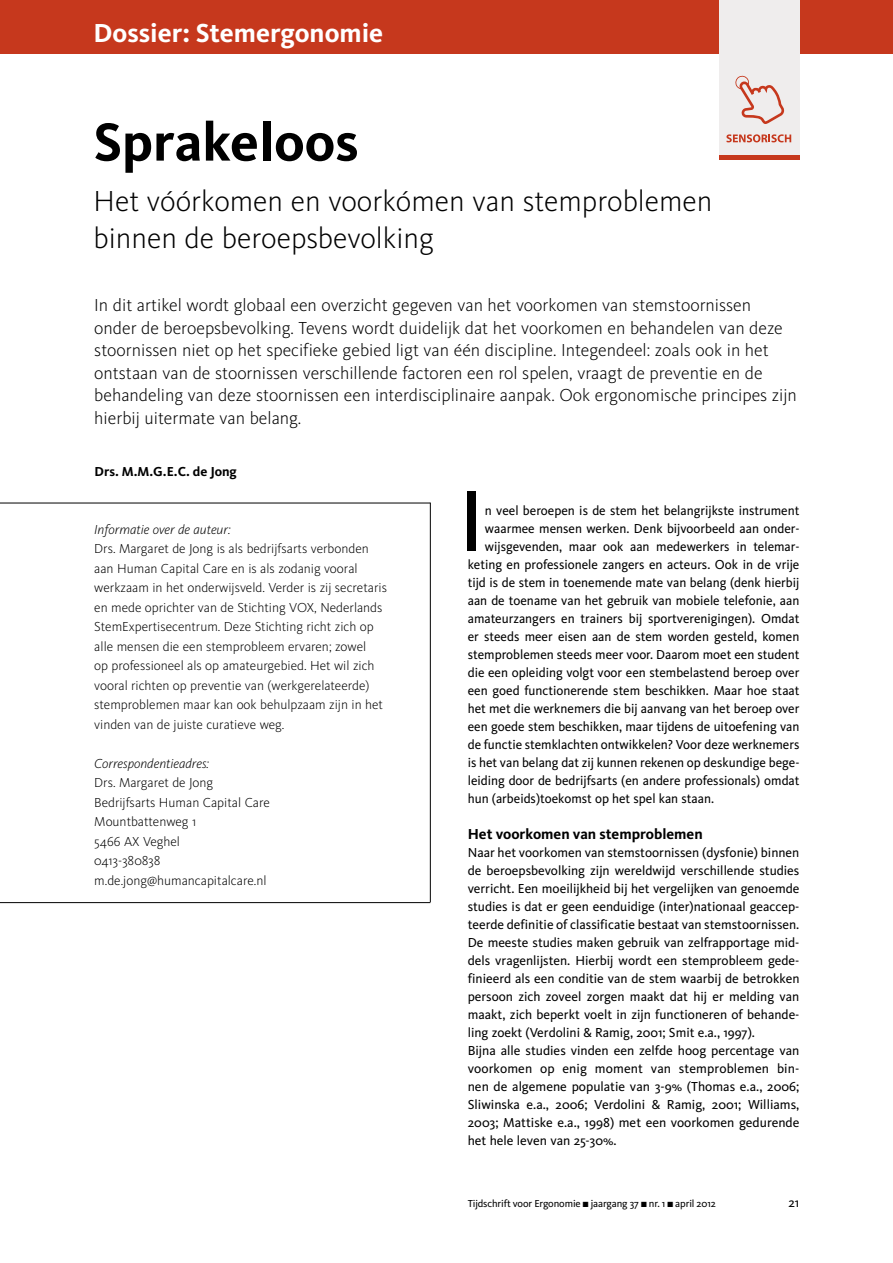
<style>
.page{position:relative;width:893px;height:1263px;background:#fff}
.page>*{position:absolute;margin:0;border:0;box-sizing:border-box;transform-origin:0 0}
.t1{font:90px "Kievit OT";color:#000}
.t2{font:700 55.5px "Kievit OT";color:#000}
.t3{font:300 30px/37.5px "Kievit OT";color:#000}
.t4{font:700 27px "Kievit OT";color:#fff}
.t5{font:300 18px/22.5px "Kievit OT";color:#000}
.t6{font:700 15px "Kievit OT";color:#000}
.t7{font:13.5px/18px "Kievit OT";color:#000}
.t8{font:300 13.5px/19.5px "Kievit OT";color:#000}
.t9{font:700 13.5px "Kievit OT";color:#000}
.t10{font:10.5px "Kievit OT";letter-spacing:-.01em;color:#000}
.s1{font-style:italic}
</style>
<div class="page">
<div style="left:0;top:0;width:893px;height:54px;background:#c6381d"></div>
<div style="left:719px;top:0;width:80px;height:160px;background:#efeded"></div>
<svg style="left:735px;top:75px;width:50px;height:49px"></svg>
<svg style="left:726px;top:134px;width:65px;height:8px"></svg>
<div style="left:719px;top:155px;width:80px;height:5px;background:#c6381d"></div>
<hr style="left:0;top:503px;width:430px;height:1px;background:#000">
<hr style="left:0;top:902px;width:430px;height:1px;background:#000">
<hr style="left:430px;top:503px;width:1px;height:399px;background:#000">
<p class="t4" style="left:94px;top:16px;width:291px">Dossier: Stemergonomie</p>
<p class="t2" style="left:94px;top:109px;width:266px">Sprakeloos</p>
<p class="t3" style="left:94px;top:182px;width:620px">Het vóórkomen en voorkómen van stemproblemen binnen de beroepsbevolking</p>
<p class="t5" style="left:94px;top:294px;width:704px">In dit artikel wordt globaal een overzicht gegeven van het voorkomen van stemstoornissen onder de beroepsbevolking. Tevens wordt duidelijk dat het voorkomen en behandelen van deze stoornissen niet op het specifieke gebied ligt van één discipline. Integendeel: zoals ook in het ontstaan van de stoornissen verschillende factoren een rol spelen, vraagt de preventie en de behandeling van deze stoornissen een interdisciplinaire aanpak. Ook ergonomische principes zijn hierbij uitermate van belang.</p>
<p class="t9" style="left:95px;top:463px;width:144px">Drs. M.M.G.E.C. de Jong</p>
<p class="t8" style="left:94px;top:519px;width:294px"><span class="s1">Informatie over de auteur:<br></span>Drs. Margaret de Jong is als bedrijfsarts verbonden aan Human Capital Care en is als zodanig vooral werkzaam in het onderwijsveld. Verder is zij secretaris en mede oprichter van de Stichting VOX, Nederlands StemExpertisecentrum. Deze Stichting richt zich op alle mensen die een stemprobleem ervaren; zowel<br>op professioneel als op amateurgebied. Het wil zich vooral richten op preventie van (werkgerelateerde) stemproblemen maar kan ook behulpzaam zijn in het vinden van de juiste curatieve weg.</p>
<p class="t8" style="left:94px;top:753px;width:177px"><span class="s1">Correspondentieadres:<br></span>Drs. Margaret de Jong<br>Bedrijfsarts Human Capital Care<br>Mountbattenweg 1<br>5466 AX Veghel<br>0413-380838 m.de.jong@humancapitalcare.nl</p>
<p class="t1" style="left:459px;top:466px;width:28px">I</p>
<p class="t7" style="left:485px;top:501px;width:316px">n veel beroepen is de stem het belangrijkste instrument</p>
<p class="t7" style="left:485px;top:519px;width:316px">waarmee mensen werken. Denk bijvoorbeeld aan onder-</p>
<p class="t7" style="left:485px;top:537px;width:316px">wijsgevenden, maar ook aan medewerkers in telemar-</p>
<p class="t7" style="left:468px;top:555px;width:333px">keting en professionele zangers en acteurs. Ook in de vrije</p>
<p class="t7" style="left:468px;top:573px;width:333px">tijd is de stem in toenemende mate van belang (denk hierbij</p>
<p class="t7" style="left:468px;top:591px;width:333px">aan de toename van het gebruik van mobiele telefonie, aan</p>
<p class="t7" style="left:468px;top:609px;width:333px">amateurzangers en trainers bij sportverenigingen). Omdat</p>
<p class="t7" style="left:468px;top:627px;width:333px">er steeds meer eisen aan de stem worden gesteld, komen</p>
<p class="t7" style="left:468px;top:645px;width:333px">stemproblemen steeds meer voor. Daarom moet een student</p>
<p class="t7" style="left:468px;top:663px;width:333px">die een opleiding volgt voor een stembelastend beroep over</p>
<p class="t7" style="left:468px;top:681px;width:333px">een goed functionerende stem beschikken. Maar hoe staat</p>
<p class="t7" style="left:468px;top:699px;width:333px">het met die werknemers die bij aanvang van het beroep over</p>
<p class="t7" style="left:468px;top:717px;width:333px">een goede stem beschikken, maar tijdens de uitoefening van</p>
<p class="t7" style="left:468px;top:735px;width:333px">de functie stemklachten ontwikkelen? Voor deze werknemers</p>
<p class="t7" style="left:468px;top:753px;width:333px">is het van belang dat zij kunnen rekenen op deskundige bege-</p>
<p class="t7" style="left:468px;top:771px;width:333px">leiding door de bedrijfsarts (en andere professionals) omdat</p>
<p class="t7" style="left:468px;top:789px;width:248px">hun (arbeids)toekomst op het spel kan staan.</p>
<p class="t6" style="left:468px;top:825px;width:237px">Het voorkomen van stemproblemen</p>
<p class="t7" style="left:468px;top:843px;width:333px">Naar het voorkomen van stemstoornissen (dysfonie) binnen de beroepsbevolking zijn wereldwijd verschillende studies verricht. Een moeilijkheid bij het vergelijken van genoemde studies is dat er geen eenduidige (inter)nationaal geaccep&shy;teerde definitie of classificatie bestaat van stemstoornissen.<br>De meeste studies maken gebruik van zelfrapportage mid&shy;dels vragenlijsten. Hierbij wordt een stemprobleem gede&shy;finieerd als een conditie van de stem waarbij de betrokken persoon zich zoveel zorgen maakt dat hij er melding van maakt, zich beperkt voelt in zijn functioneren of behande&shy;ling zoekt (Verdolini &amp; Ramig, 2001; Smit e.a., 1997).<br>Bijna alle studies vinden een zelfde hoog percentage van voorkomen op enig moment van stemproblemen bin&shy;nen de algemene populatie van 3-9% (Thomas e.a., 2006; Sliwinska e.a., 2006; Verdolini &amp; Ramig, 2001; Williams, 2003; Mattiske e.a., 1998) met een voorkomen gedurende het hele leven van 25-30%.</p>
<p class="t10" style="left:468px;top:1197px;width:250px">Tijdschrift voor Ergonomie ■ jaargang 37 ■ nr. 1 ■ april 2012</p>
<p class="t7" style="left:788px;top:1193px;width:12px">21</p>
</div>
